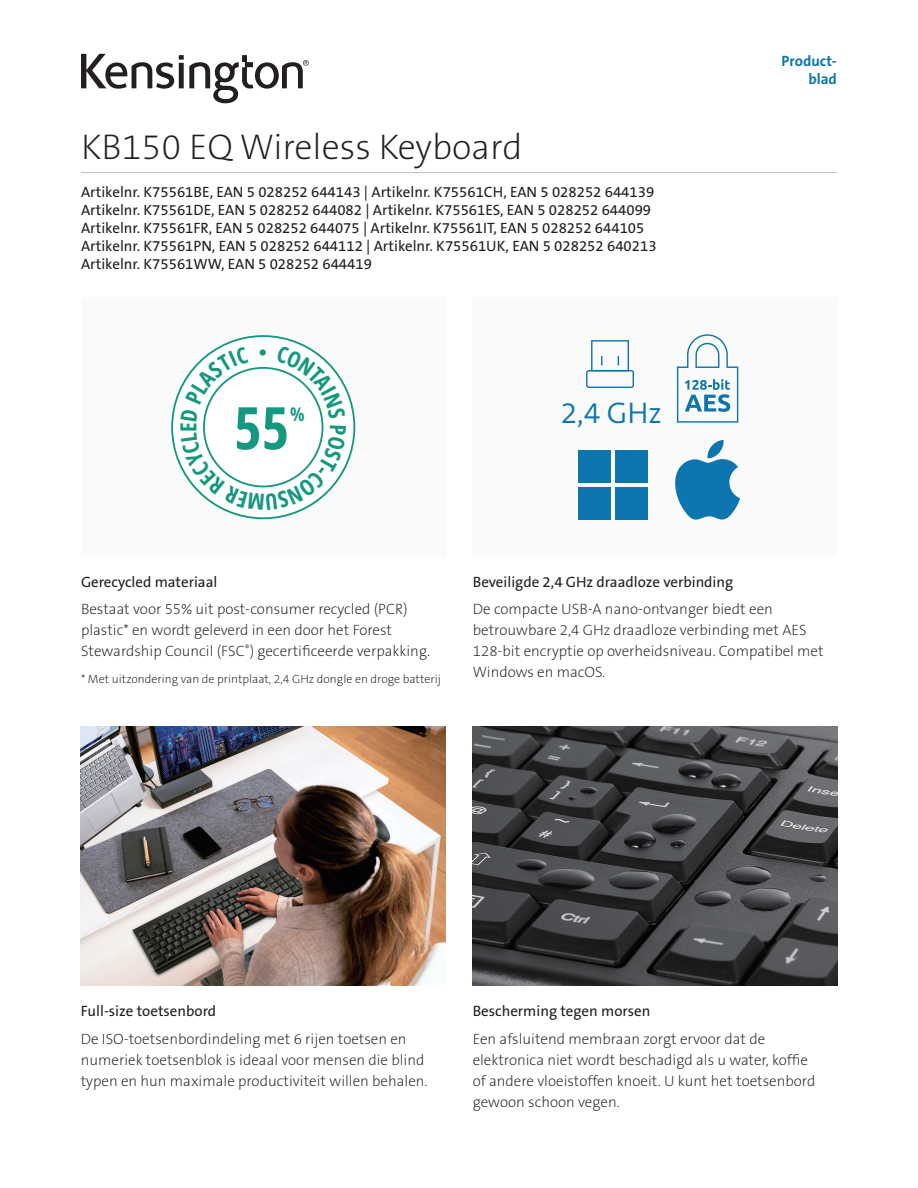
<style>
.page{position:relative;width:918px;height:1188px;background:#fff}
.page>*{position:absolute;margin:0;border:0;box-sizing:border-box;transform-origin:0 0}
.t1{font:58.8px "Open Sans";color:#15987f}
.t2{font:36px "The Sans KENSINGTON2 XL";color:#231f20}
.t3{font:30px "The Sans KENSINGTON4 SL";color:#0e76ae}
.t4{font:22.2px "Open Sans";color:#15987f}
.t5{font:18.75px "Open Sans";color:#15987f}
.t6{font:15px/21px "The Sans KENSINGTON2 XL";color:#231f20}
.t7{font:15px/18px "The Sans KENSINGTON5 Rg";color:#231f20}
.t8{font:15px/18px "The Sans KENSINGTON7 Bd";color:#0e76ae;text-align:right}
.t9{font:12px "The Sans KENSINGTON2 XL";color:#231f20}
</style>
<div class="page">
<svg style="left:81px;top:54px;width:228px;height:49px"></svg>
<img style="left:81px;top:727px;width:364px;height:259px">
<img style="left:473px;top:727px;width:364px;height:259px">
<div style="left:81px;top:298px;width:365px;height:259px;background:#fafafa"></div>
<div style="left:472px;top:298px;width:365px;height:259px;background:#fafafa"></div>
<svg style="left:586px;top:340px;width:48px;height:48px"></svg>
<svg style="left:675px;top:440px;width:65px;height:80px"></svg>
<div style="left:578px;top:451px;width:33px;height:32px;background:#0e76ae"></div>
<div style="left:615px;top:451px;width:33px;height:32px;background:#0e76ae"></div>
<div style="left:578px;top:487px;width:33px;height:33px;background:#0e76ae"></div>
<div style="left:615px;top:487px;width:33px;height:33px;background:#0e76ae"></div>
<svg style="left:677px;top:334px;width:61px;height:89px"></svg>
<hr style="left:81px;top:172px;width:756px;height:1px;background:#bcbdc0">
<svg style="left:171px;top:335px;width:184px;height:184px"></svg>
<h2 class="t2" style="left:81px;top:127px;width:443px">KB150 EQ Wireless Keyboard</h2>
<p class="t7" style="left:81px;top:183px;width:577px">Artikelnr. K75561BE, EAN 5 028252 644143 | Artikelnr. K75561CH, EAN 5 028252 644139<br>Artikelnr. K75561DE, EAN 5 028252 644082 | Artikelnr. K75561ES, EAN 5 028252 644099<br>Artikelnr. K75561FR, EAN 5 028252 644075 | Artikelnr. K75561IT, EAN 5 028252 644105<br>Artikelnr. K75561PN, EAN 5 028252 644112 | Artikelnr. K75561UK, EAN 5 028252 640213<br>Artikelnr. K75561WW, EAN 5 028252 644419</p>
<h3 class="t4" style="left:173px;top:432px;width:11px;rotate:-90deg">E</h3>
<h1 class="t1" style="left:234px;top:388px;width:57px">55</h1>
<p class="t5" style="left:290px;top:401px;width:16px">%</p>
<h3 class="t3" style="left:561px;top:396px;width:103px">2,4 GHz</h3>
<p class="t8" style="left:782px;top:52px;width:57px">Product&shy;blad</p>
<p class="t7" style="left:81px;top:573px;width:138px">Gerecycled materiaal</p>
<p class="t6" style="left:81px;top:599px;width:351px">Bestaat voor 55% uit post-consumer recycled (PCR) plastic* en wordt geleverd in een door het Forest<br>Stewardship Council (FSC<sup>®</sup>) gecertificeerde verpakking.</p>
<p class="t9" style="left:81px;top:673px;width:361px">* Met uitzondering van de printplaat, 2,4 GHz dongle en droge batterij</p>
<p class="t7" style="left:473px;top:573px;width:262px">Beveiligde 2,4 GHz draadloze verbinding</p>
<p class="t6" style="left:473px;top:599px;width:352px">De compacte USB-A nano-ontvanger biedt een betrouwbare 2,4 GHz draadloze verbinding met AES 128-bit encryptie op overheidsniveau. Compatibel met Windows en macOS.</p>
<p class="t7" style="left:81px;top:1003px;width:137px">Full-size toetsenbord</p>
<p class="t6" style="left:81px;top:1029px;width:348px">De ISO-toetsenbordindeling met 6 rijen toetsen en numeriek toetsenblok is ideaal voor mensen die blind typen en hun maximale productiviteit willen behalen.</p>
<p class="t7" style="left:473px;top:1003px;width:179px">Bescherming tegen morsen</p>
<p class="t6" style="left:473px;top:1029px;width:344px">Een afsluitend membraan zorgt ervoor dat de elektronica niet wordt beschadigd als u water, koffie of andere vloeistoffen knoeit. U kunt het toetsenbord gewoon schoon vegen.</p>
</div>
